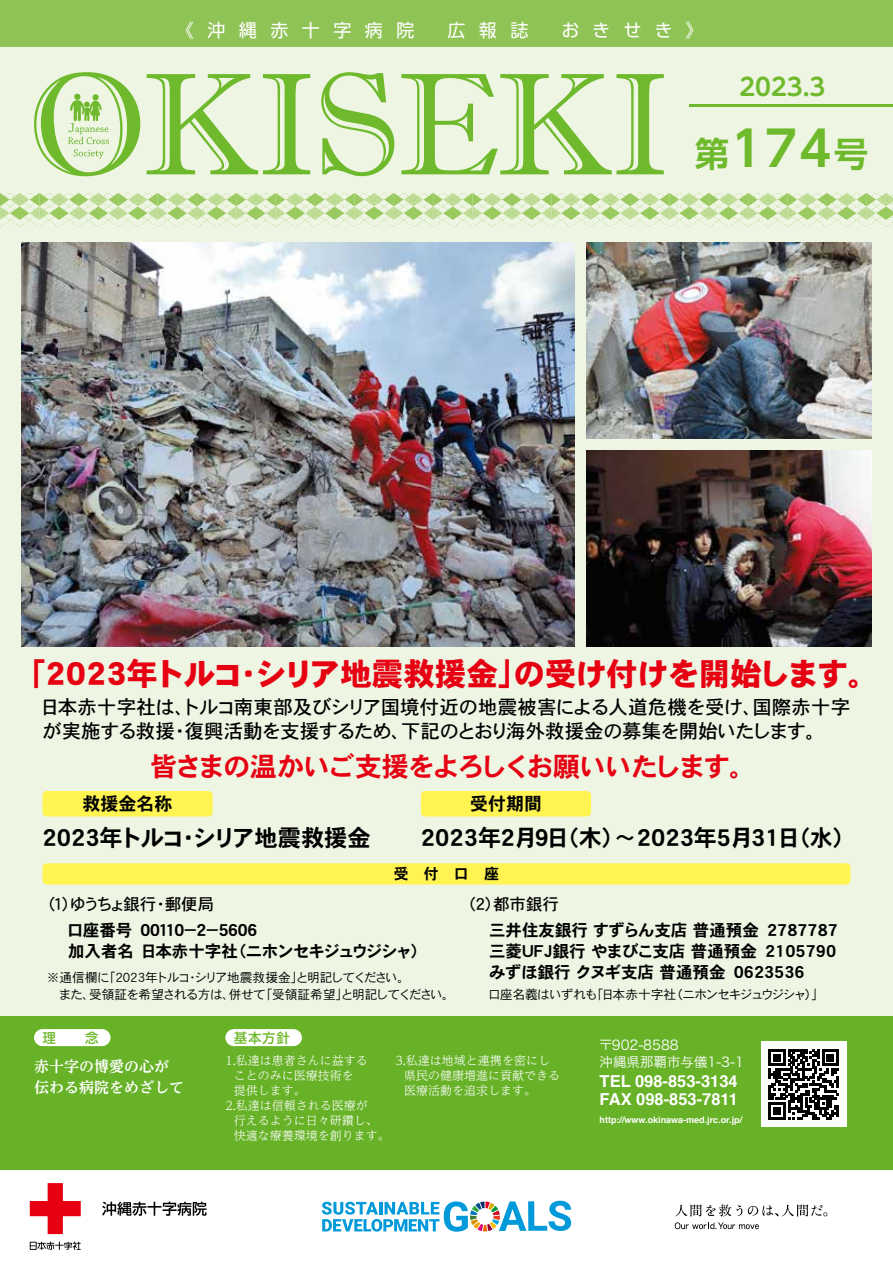
<style>
.page{position:relative;width:893px;height:1263px;background:#fff}
.page>*{position:absolute;margin:0;border:0;box-sizing:border-box;transform-origin:0 0}
.t1{font:700 48.3px "UD Shin Go Pr 6 De";color:#6fba2c}
.t2{font:31.5px "DFHS Gothic R Pro 6 N W9";letter-spacing:-.02em;color:#e60012}
.t3{font:27px "DFHS Gothic R Pro 6 N W7";letter-spacing:-.065em;color:#e60012}
.t4{font:700 24px "UD Shin M Go Pro De";color:#6fba2c}
.t5{font:23.25px "DFHS Gothic R Pro 6 N W7";color:#000}
.t6{font:19.5px/24px "DFHS Gothic R Pro 6 N W5";letter-spacing:-.02em;color:#000}
.t7{font:18px "UD Shin Go Pr 6";letter-spacing:.75em;color:#fff}
.t8{font:18px "DFHS Gothic R Pro 6 N W7";color:#000}
.t9{font:16.5px/21px "DFHS Gothic R Pro 6 N W7";color:#000;text-align:justify}
.t10{font:16.5px/21px "DFHS Gothic R Pro 6 N W7";letter-spacing:-.08em;color:#000}
.t11{font:700 16.5px/18px "Helvetica";color:#fff}
.t12{font:16.5px "DFHS Gothic R Pro 6 N W5";letter-spacing:-.14em;color:#000}
.t13{font:16.5px "DFHS Gothic R Pro 6 N W5";color:#000}
.t14{font:700 15px/21px "UD Reimin Pro";color:#fff}
.t15{font:15px "DFHS Gothic R Pro 6 N W7";color:#000}
.t16{font:13.5px/16.5px "Hira Kaku Pro W3";color:#fff}
.t17{font:500 13.5px "UD Shin M Go Pro";color:#6fba2c}
.t18{font:12.75px/16.5px "DFHS Gothic R Pro 6 N W3";letter-spacing:-.065em;color:#000}
.t19{font:300 12px/15px "UD Reimin Pro";color:#fff}
.t20{font:700 9px "Helvetica";color:#fff}
.s1{font-size:34.5px}
</style>
<div class="page">
<div style="left:0;top:0;width:893px;height:1169px;background:#eef5e3"></div>
<svg style="left:0;top:193px;width:893px;height:34px"></svg>
<div style="left:0;top:0;width:893px;height:47px;background:#90c355"></div>
<div style="left:0;top:1016px;width:893px;height:153px;background:#67b227"></div>
<svg style="left:30px;top:1183px;width:51px;height:51px"></svg>
<svg style="left:30px;top:1242px;width:51px;height:8px"></svg>
<svg style="left:102px;top:1201px;width:105px;height:15px"></svg>
<svg style="left:675px;top:1204px;width:67px;height:12px"></svg>
<svg style="left:748px;top:1204px;width:79px;height:12px"></svg>
<svg style="left:675px;top:1222px;width:84px;height:7px"></svg>
<hr style="left:689px;top:104px;width:204px;height:2px;background:#6fba2c">
<div style="left:34px;top:1029px;width:77px;height:17px;background:#fff;border-radius:9px"></div>
<div style="left:225px;top:1029px;width:77px;height:17px;background:#fff;border-radius:9px"></div>
<div style="left:761px;top:1042px;width:85px;height:85px;background:#fff"></div>
<svg style="left:768px;top:1049px;width:71px;height:70px"></svg>
<svg style="left:147px;top:74px;width:163px;height:100px"></svg>
<svg style="left:321px;top:72px;width:73px;height:104px"></svg>
<svg style="left:401px;top:74px;width:263px;height:100px"></svg>
<svg style="left:34px;top:72px;width:106px;height:104px"></svg>
<svg style="left:322px;top:1201px;width:249px;height:31px"></svg>
<img style="left:21px;top:242px;width:553px;height:404px">
<img style="left:587px;top:242px;width:285px;height:196px">
<img style="left:587px;top:451px;width:285px;height:195px">
<div style="left:43px;top:791px;width:170px;height:25px;background:#fff452;border-radius:4px"></div>
<div style="left:43px;top:863px;width:807px;height:21px;background:#fff452;border-radius:4px"></div>
<div style="left:421px;top:791px;width:170px;height:25px;background:#fff452;border-radius:4px"></div>
<h3 class="t7" style="left:176px;top:15px;width:240px">《沖縄赤十字病院</h3>
<h3 class="t7" style="left:447px;top:15px;width:82px">広報誌</h3>
<h3 class="t7" style="left:561px;top:15px;width:144px">おきせき》</h3>
<h3 class="t4" style="left:739px;top:67px;width:88px">2023.3</h3>
<h1 class="t1" style="left:695px;top:109px;width:175px"><span class="s1">第</span>174<span class="s1">号</span></h1>
<h2 class="t2" style="left:14px;top:655px;width:867px">「2023年トルコ・シリア地震救援金」の受け付けを開始します。</h2>
<h3 class="t6" style="left:40px;top:695px;width:812px">日本赤十字社は、トルコ南東部及びシリア国境付近の地震被害による人道危機を受け、国際赤十字が実施する救援・復興活動を支援するため、下記のとおり海外救援金の募集を開始いたします。</h3>
<h3 class="t3" style="left:150px;top:750px;width:608px">皆さまの温かいご支援をよろしくお願いいたします。</h3>
<h3 class="t8" style="left:83px;top:793px;width:92px">救援金名称</h3>
<h3 class="t8" style="left:470px;top:793px;width:73px">受付期間</h3>
<h3 class="t5" style="left:43px;top:825px;width:330px">2023年トルコ・シリア地震救援金</h3>
<h3 class="t5" style="left:421px;top:825px;width:437px">2023年２月９日（木）～2023年５月31日（水）</h3>
<p class="t15" style="left:394px;top:865px;width:106px">受　付　口　座</p>
<h3 class="t12" style="left:39px;top:895px;width:177px">（１）ゆうちょ銀行・郵便局</h3>
<h3 class="t13" style="left:460px;top:895px;width:101px">（２）都市銀行</h3>
<h3 class="t10" style="left:67px;top:919px;width:361px">口座番号　００１１０－２－５６０６<br>加入者名　日本赤十字社（ニホンセキジュウジシャ）</h3>
<p class="t18" style="left:59px;top:970px;width:398px;text-indent:-12px">※通信欄に「2023年トルコ・シリア地震救援金」と明記してください。<br>また、受領証を希望される方は、併せて｢受領証希望｣と明記してください。</p>
<h3 class="t9" style="left:489px;top:919px;width:350px">三井住友銀行 すずらん支店 普通預金　2787787三菱UFJ銀行 やまびこ支店 普通預金　2105790みずほ銀行 クヌギ支店 普通預金　0623536</h3>
<p class="t18" style="left:488px;top:987px;width:338px">口座名義はいずれも「日本赤十字社（ニホンセキジュウジシャ）」</p>
<p class="t17" style="left:43px;top:1027px;width:58px">理　　念</p>
<p class="t14" style="left:34px;top:1055px;width:152px">赤十字の博愛の心が伝わる病院をめざして</p>
<p class="t17" style="left:234px;top:1027px;width:58px">基本方針</p>
<p class="t19" style="left:225px;top:1053px;width:144px">1.私達は患者さんに益する</p>
<p class="t19" style="left:234px;top:1068px;width:121px">ことのみに医療技術を</p>
<p class="t19" style="left:234px;top:1083px;width:73px">提供します。</p>
<p class="t19" style="left:225px;top:1098px;width:144px">2.私達は信頼される医療が</p>
<p class="t19" style="left:234px;top:1113px;width:145px">行えるように日々研鑽し、</p>
<p class="t19" style="left:234px;top:1128px;width:157px">快適な療養環境を創ります。</p>
<p class="t19" style="left:404px;top:1053px;width:157px;text-indent:-9px">3.私達は地域と連携を密にし県民の健康増進に貢献できる医療活動を追求します。</p>
<p class="t16" style="left:599px;top:1036px;width:146px">〒902-8588<br>沖縄県那覇市与儀1-3-1</p>
<h3 class="t11" style="left:600px;top:1072px;width:140px">TEL 098-853-3134<br>FAX 098-853-7811</h3>
<p class="t20" style="left:600px;top:1112px;width:144px">http://www.okinawa-med.jrc.or.jp/</p>
</div>
